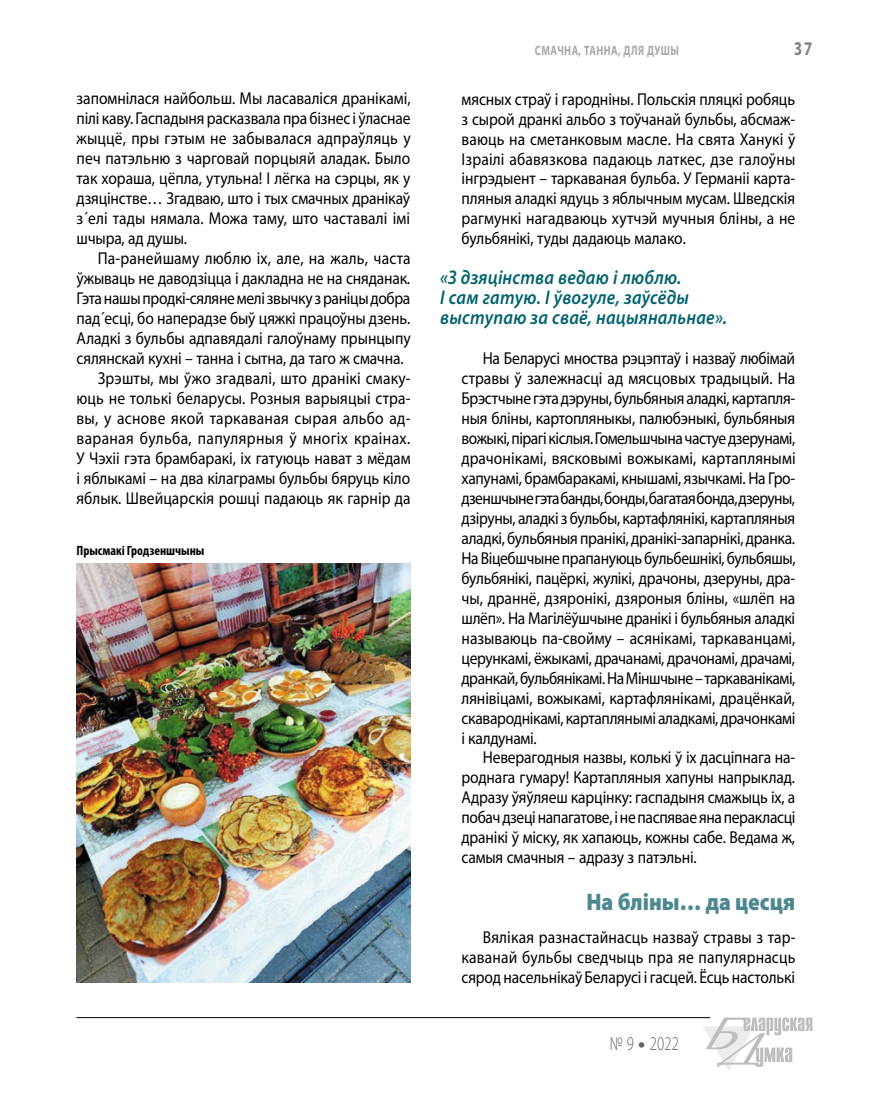
<style>
.page{position:relative;width:872px;height:1106px;background:#fff}
.page>*{position:absolute;margin:0;border:0;box-sizing:border-box;transform-origin:0 0}
.t1{font:900 24px "Myriad Pro";color:#4d8891;scale:.9 1}
.t2{font:italic 600 19.8px/20px "Myriad Pro";letter-spacing:.01em;color:#00636d;scale:.9 1}
.t3{font:300 19.5px "Myriad Pro";color:#636467;scale:.75 1}
.t4{font:700 19.5px "Myriad Pro";color:#808285;scale:.75 1}
.t5{font:17.25px/20px "Myriad Pro";letter-spacing:-.005em;color:#000;text-align:justify;scale:.9 1}
.t6{font:17.25px "Myriad Pro";letter-spacing:.02em;color:#000;scale:.9 1}
.t7{font:700 13.5px "Myriad Pro";letter-spacing:.04em;color:#a7a9ac;scale:.75 1}
.t8{font:700 condensed 13.5px "Myriad Pro";color:#000}
.s1{font-weight:900}
</style>
<div class="page">
<hr style="left:77px;top:1017px;width:633px;height:1px;background:#000">
<svg style="left:703px;top:1017px;width:109px;height:53px"></svg>
<img style="left:77px;top:563px;width:333px;height:419px">
<p class="t5" style="left:77px;top:88px;width:373px">запомнілася найбольш. Мы ласаваліся дранікамі, пілі каву. Гаспадыня расказвала пра бізнес і ўласнае жыццё, пры гэтым не забывалася адпраўляць у печ патэльню з чарговай порцыяй аладак. Было так хораша, цёпла, утульна! І лёгка на сэрцы, як у дзяцінстве… Згадваю, што і тых смачных дранікаў з´елі тады нямала. Можа таму, што частавалі імі шчыра, ад душы.</p>
<p class="t5" style="left:98px;top:248px;width:349px">Па-ранейшаму люблю іх, але, на жаль, часта</p>
<p class="t5" style="left:77px;top:268px;width:372px">ўжываць не даводзіцца і дакладна не на сняданак.</p>
<p class="t5" style="left:77px;top:288px;width:372px">Гэта нашы продкі-сяляне мелі звычку з раніцы добра</p>
<p class="t5" style="left:77px;top:308px;width:372px">пад´есці, бо наперадзе быў цяжкі працоўны дзень.</p>
<p class="t5" style="left:77px;top:328px;width:373px">Аладкі з бульбы адпавядалі галоўнаму прынцыпу</p>
<p class="t5" style="left:77px;top:348px;width:365px">сялянскай кухні – танна і сытна, да таго ж смачна.</p>
<p class="t5" style="left:98px;top:368px;width:349px">Зрэшты, мы ўжо згадвалі, што дранікі смаку-</p>
<p class="t5" style="left:77px;top:388px;width:373px">юць не толькі беларусы. Розныя варыяцыі стра-</p>
<p class="t6" style="left:77px;top:407px;width:372px">вы, у аснове якой таркаваная сырая альбо ад-</p>
<p class="t6" style="left:77px;top:427px;width:372px">вараная бульба, папулярныя ў многіх краінах.</p>
<p class="t5" style="left:77px;top:448px;width:373px">У Чэхіі гэта брамбаракі, іх гатуюць нават з мёдам</p>
<p class="t5" style="left:77px;top:468px;width:372px">і яблыкамі – на два кілаграмы бульбы бяруць кіло</p>
<p class="t5" style="left:77px;top:488px;width:373px">яблык. Швейцарскія рошці падаюць як гарнір да</p>
<p class="t8" style="left:77px;top:542px;width:129px">Прысмакі Гродзеншчыны</p>
<p class="t7" style="left:535px;top:42px;width:193px">Смачна, танна, для душы</p>
<p class="t4" style="left:794px;top:36px;width:26px">37</p>
<p class="t5" style="left:461px;top:89px;width:372px">мясных страў і гародніны. Польскія пляцкі робяць з сырой дранкі альбо з тоўчанай бульбы, абсмаж&shy;ваюць на сметанковым масле. На свята Ханукі ў Ізраілі абавязкова падаюць латкес, дзе галоўны інгрэдыент – таркаваная бульба. У Германіі карта&shy;пляныя аладкі ядуць з яблычным мусам. Шведскія рагмункі нагадваюць хутчэй мучныя бліны, а не бульбянікі, туды дадаюць малако.</p>
<p class="t2" style="left:440px;top:267px;width:320px">«З дзяцінства ведаю і люблю.<br>І сам гатую. І ўвогуле, заўсёды выступаю за сваё, нацыянальнае».</p>
<p class="t5" style="left:461px;top:348px;width:373px;text-indent:21px">На Беларусі мноства рэцэптаў і назваў любімай стравы ў залежнасці ад мясцовых традыцый. На Брэстчыне гэта дэруны, бульбяныя аладкі, картапля&shy;ныя бліны, картопляныкы, палюбэныкі, бульбяныя вожыкі, пірагі кіслыя. Гомельшчына частуе дзерунамі, драчонікамі, вясковымі вожыкамі, картаплянымі хапунамі, брамбаракамі, кнышамі, язычкамі. На Гро&shy;дзеншчыне гэта банды, бонды, багатая бонда, дзеруны, дзіруны, аладкі з бульбы, картафлянікі, картапляныя аладкі, бульбяныя пранікі, дранікі-запарнікі, дранка.<br>На Віцебшчыне прапануюць бульбешнікі, бульбяшы, бульбянікі, пацёркі, жулікі, драчоны, дзеруны, дра&shy;чы, драннё, дзяронікі, дзяроныя бліны, «шлёп на шлёп». На Магілёўшчыне дранікі і бульбяныя аладкі называюць па-свойму – асянікамі, таркаванцамі, церункамі, ёжыкамі, драчанамі, драчонамі, драчамі, дранкай, бульбянікамі. На Міншчыне – таркаванікамі, лянівіцамі, вожыкамі, картафлянікамі, драцёнкай, скавароднікамі, картаплянымі аладкамі, драчонкамі і калдунамі.</p>
<p class="t5" style="left:461px;top:747px;width:373px;text-indent:21px">Неверагодныя назвы, колькі ў іх дасціпнага на&shy;роднага гумару! Картапляныя хапуны напрыклад.<br>Адразу ўяўляеш карцінку: гаспадыня смажыць іх, а побач дзеці напагатове, і не паспявае яна перакласці дранікі ў міску, як хапаюць, кожны сабе. Ведама ж, самыя смачныя – адразу з патэльні.</p>
<h1 class="t1" style="left:586px;top:888px;width:234px">На бліны… да цесця</h1>
<p class="t5" style="left:461px;top:926px;width:373px;text-indent:21px">Вялікая разнастайнасць назваў стравы з тар&shy;каванай бульбы сведчыць пра яе папулярнасць сярод насельнікаў Беларусі і гасцей. Ёсць настолькі</p>
<p class="t3" style="left:609px;top:1032px;width:94px">№ 9 <span class="s1">•</span> 2022</p>
</div>
